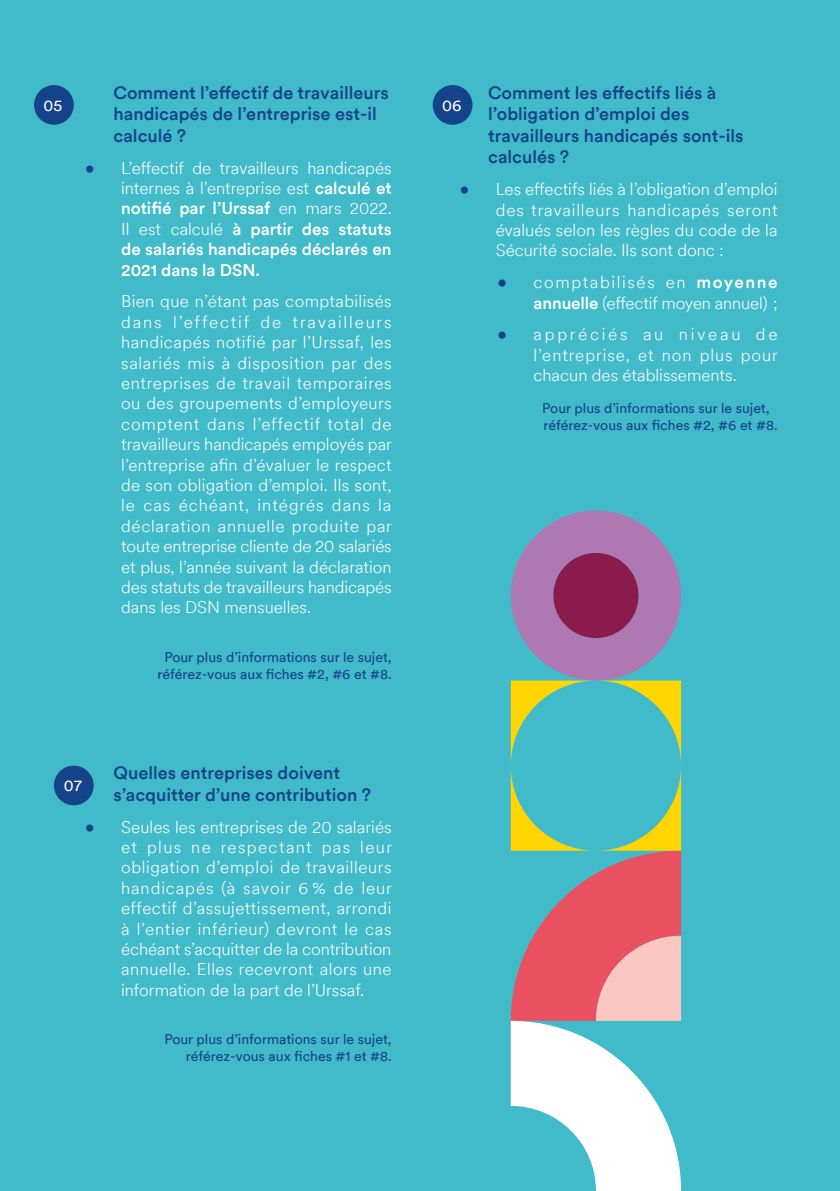
<style>
.page{position:relative;width:840px;height:1191px;background:#fff}
.page>*{position:absolute;margin:0;border:0;box-sizing:border-box;transform-origin:0 0}
.t1{font:500 18px/21.6px "Circular";color:#154389}
.t2{font:300 17px/20.4px "Circular";color:#fff;text-align:justify}
.t3{font:500 17px/20.4px "Circular";color:#fff;text-align:justify}
.t4{font:16px "Circular";color:#fff}
.t5{font:14px "Circular";color:#154389}
.s1{font-weight:400;color:#154389}
.s2{font-weight:300}
.s3{font-weight:500}
</style>
<div class="page">
<div style="left:0;top:0;width:839px;height:1191px;background:#41bbc9"></div>
<div style="left:34px;top:85px;width:40px;height:40px;background:#154389;border-radius:50%"></div>
<div style="left:432px;top:85px;width:40px;height:40px;background:#154389;border-radius:50%"></div>
<div style="left:54px;top:765px;width:40px;height:40px;background:#154389;border-radius:50%"></div>
<svg style="left:510px;top:510px;width:171px;height:681px"></svg>
<p class="t4" style="left:44px;top:95px;width:20px">05</p>
<p class="t1" style="left:113px;top:81px;width:277px">Comment l’effectif de travailleurs handicapés de l’entreprise est-il calculé ?</p>
<p class="t3" style="left:121px;top:157px;width:272px;text-indent:-36px"><span class="s1">•</span> <span class="s2">L’effectif de travailleurs handicapés internes à l’entreprise est</span> calculé et notifié par l’Urssaf <span class="s2">en mars 2022.<br>Il est calculé</span> à partir des statuts de salariés handicapés déclarés en 2021 dans la DSN.</p>
<p class="t2" style="left:121px;top:290px;width:272px">Bien que n’étant pas comptabilisés dans l’effectif de travailleurs handicapés notifié par l’Urssaf, les salariés mis à disposition par des entreprises de travail temporaires ou des groupements d’employeurs comptent dans l’effectif total de travailleurs handicapés employés par l’entreprise afin d’évaluer le respect de son obligation d’emploi. Ils sont, le cas échéant, intégrés dans la déclaration annuelle produite par toute entreprise cliente de 20 salariés et plus, l’année suivant la déclaration des statuts de travailleurs handicapés dans les DSN mensuelles.</p>
<p class="t5" style="left:164px;top:647px;width:229px">Pour plus d’informations sur le sujet,</p>
<p class="t5" style="left:157px;top:664px;width:235px">référez-vous aux fiches #2, #6 et #8.</p>
<p class="t1" style="left:113px;top:761px;width:259px">Quelles entreprises doivent s’acquitter d’une contribution ?</p>
<p class="t2" style="left:121px;top:815px;width:272px;text-indent:-36px"><span class="s1">•</span> Seules les entreprises de 20 salariés et plus ne respectant pas leur obligation d’emploi de travailleurs handicapés (à savoir 6 % de leur effectif d’assujettissement, arrondi à l’entier inférieur) devront le cas échéant s’acquitter de la contribution annuelle. Elles recevront alors une information de la part de l’Urssaf.</p>
<p class="t5" style="left:164px;top:1030px;width:229px">Pour plus d’informations sur le sujet,</p>
<p class="t5" style="left:186px;top:1046px;width:207px">référez-vous aux fiches #1 et #8.</p>
<p class="t4" style="left:64px;top:775px;width:20px">07</p>
<p class="t1" style="left:488px;top:81px;width:230px">Comment les effectifs liés à</p>
<p class="t1" style="left:488px;top:102px;width:203px">l’obligation d’emploi des</p>
<p class="t1" style="left:488px;top:124px;width:257px">travailleurs handicapés sont-ils calculés ?</p>
<p class="t2" style="left:495px;top:178px;width:283px;text-indent:-36px"><span class="s1">•</span> Les effectifs liés à l’obligation d’emploi des travailleurs handicapés seront évalués selon les règles du code de la Sécurité sociale. Ils sont donc :</p>
<p class="t2" style="left:497px;top:271px;width:281px;text-align:right"><span class="s1">•</span> comptabilisés en <span class="s3">moyenne annuelle</span> (effectif moyen annuel) ;</p>
<p class="t2" style="left:533px;top:323px;width:246px;text-indent:-36px"><span class="s1">•</span> appréciés au niveau de l’entreprise, et non plus pour chacun des établissements.</p>
<p class="t5" style="left:542px;top:398px;width:229px">Pour plus d’informations sur le sujet,</p>
<p class="t5" style="left:543px;top:415px;width:235px">référez-vous aux fiches #2, #6 et #8.</p>
<p class="t4" style="left:442px;top:95px;width:21px">06</p>
</div>
